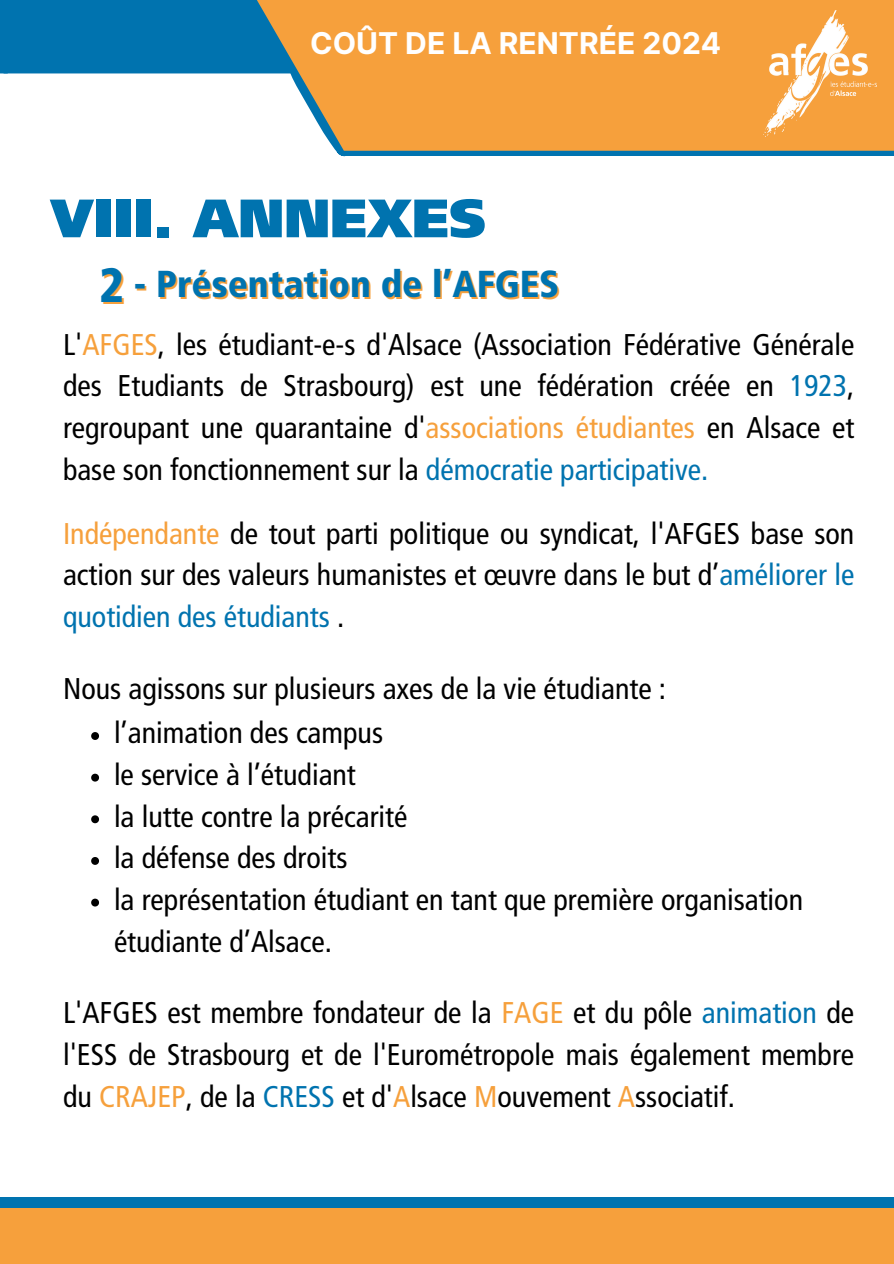
<style>
.page{position:relative;width:894px;height:1264px;background:#fff}
.page>*{position:absolute;margin:0;border:0;box-sizing:border-box;transform-origin:0 0}
.t1{font:900 54px "Frutiger LT Std";color:#0073af}
.t2{font:900 condensed 37.5px "Frutiger LT Std";color:#0073af}
.t3{font:condensed 30px/41.7px "Frutiger LT Std";color:#000;text-align:justify}
.t4{font:700 30px "Inter";color:#fff}
.s1{font-size:48px;color:#f6a03c}
.s2{color:#f6a03c}
.s3{color:#0073af}
</style>
<div class="page">
<div style="left:0;top:1207px;width:893px;height:56px;background:#f6a03c"></div>
<div style="left:0;top:1196px;width:893px;height:11px;background:#0073af"></div>
<div style="left:0;top:0;width:503px;height:73px;background:#0073af"></div>
<div style="left:342px;top:145px;width:551px;height:11px;background:#0073af"></div>
<svg style="left:241px;top:0;width:652px;height:151px;fill:#f6a03c"></svg>
<img style="left:763px;top:10px;width:113px;height:126px">
<svg style="left:91px;top:732px;width:8px;height:8px"></svg>
<svg style="left:91px;top:773px;width:8px;height:8px"></svg>
<svg style="left:91px;top:815px;width:8px;height:8px"></svg>
<svg style="left:91px;top:857px;width:8px;height:7px"></svg>
<svg style="left:91px;top:898px;width:8px;height:8px"></svg>
<p class="t4" style="left:310px;top:25px;width:412px">COÛT DE LA RENTRÉE 2024</p>
<h1 class="t1" style="left:50px;top:197px;width:437px">VIII. ANNEXES</h1>
<p class="t2" style="left:101px;top:269px;width:459px"><span class="s1">2</span> - Présentation de l’AFGES</p>
<p class="t3" style="left:63px;top:326px;width:792px">L'<span class="s2">AFGES</span>, les étudiant-e-s d'Alsace (Association Fédérative Générale des Etudiants de Strasbourg) est une fédération créée en <span class="s3">1923</span>, regroupant une quarantaine d'<span class="s2">associations étudiantes</span> en Alsace et base son fonctionnement sur la <span class="s3">démocratie participative.</span></p>
<p class="t3" style="left:63px;top:515px;width:792px"><span class="s2">Indépendante</span> de tout parti politique ou syndicat, l'AFGES base son action sur des valeurs humanistes et œuvre dans le but d’<span class="s3">améliorer le quotidien des étudiants</span> .</p>
<p class="t3" style="left:63px;top:670px;width:604px">Nous agissons sur plusieurs axes de la vie étudiante :</p>
<p class="t3" style="left:114px;top:715px;width:270px">l’animation des campus</p>
<p class="t3" style="left:114px;top:756px;width:243px">le service à l’étudiant</p>
<p class="t3" style="left:114px;top:798px;width:295px">la lutte contre la précarité</p>
<p class="t3" style="left:114px;top:839px;width:235px">la défense des droits</p>
<p class="t3" style="left:114px;top:881px;width:690px">la représentation étudiant en tant que première organisation étudiante d’Alsace.</p>
<p class="t3" style="left:63px;top:994px;width:792px">L'AFGES est membre fondateur de la <span class="s2">FAGE</span> et du pôle <span class="s3">animation</span> de l'ESS de Strasbourg et de l'Eurométropole mais également membre du <span class="s2">CRAJEP</span>, de la <span class="s3">CRESS</span> et d'<span class="s2">A</span>lsace <span class="s2">M</span>ouvement <span class="s2">A</span>ssociatif.</p>
</div>
